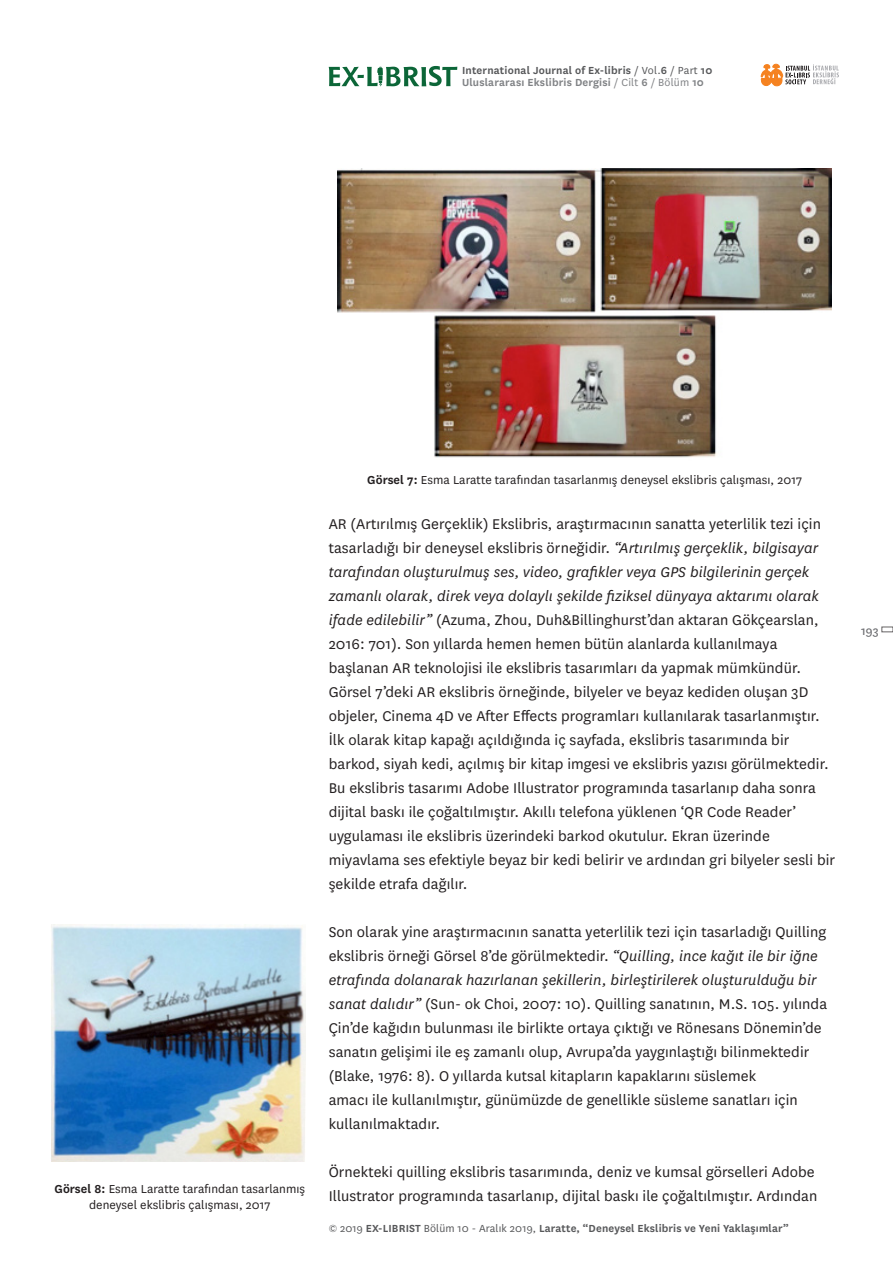
<style>
.page{position:relative;width:893px;height:1263px;background:#fff}
.page>*{position:absolute;margin:0;border:0;box-sizing:border-box;transform-origin:0 0}
.t1{font:16.5px/24px "National";letter-spacing:.005em;color:#231f20}
.t2{font:13.5px/16.2px "National";letter-spacing:.005em;color:#231f20;text-align:center}
.t3{font:13.5px "National";color:#6c6d70}
.t4{font:600 12px/12px "National";letter-spacing:.01em;color:#57585a}
.s1{font-weight:400}
.s2{color:#808285}
.s3{font-weight:400;color:#808285}
.s4{font-weight:600}
.s5{font-style:italic}
</style>
<div class="page">
<svg style="left:761px;top:64px;width:78px;height:22px"></svg>
<svg style="left:329px;top:66px;width:128px;height:20px"></svg>
<img style="left:338px;top:168px;width:494px;height:290px">
<img style="left:51px;top:925px;width:255px;height:236px">
<p class="t4" style="left:462px;top:63px;width:252px">International Journal of Ex-libris <span class="s1">/ Vol.</span>6 <span class="s1">/ Part</span> 10<br><span class="s2">Uluslararası Ekslibris Dergisi</span> <span class="s3">/ Cilt</span> <span class="s2">6</span> <span class="s3">/ Bölüm</span> <span class="s2">10</span></p>
<p class="t2" style="left:55px;top:1180px;width:252px"><span class="s4">Görsel 8:</span> Esma Laratte tarafından tasarlanmış deneysel ekslibris çalışması, 2017</p>
<p class="t2" style="left:367px;top:471px;width:436px"><span class="s4">Görsel 7:</span> Esma Laratte tarafından tasarlanmış deneysel ekslibris çalışması, 2017</p>
<p class="t1" style="left:329px;top:511px;width:508px">AR (Artırılmış Gerçeklik) Ekslibris, araştırmacının sanatta yeterlilik tezi için tasarladığı bir deneysel ekslibris örneğidir. <span class="s5">“Artırılmış gerçeklik, bilgisayar tarafından oluşturulmuş ses, video, grafikler veya GPS bilgilerinin gerçek zamanlı olarak, direk veya dolaylı şekilde fiziksel dünyaya aktarımı olarak ifade edilebilir”</span> (Azuma, Zhou, Duh&amp;Billinghurst’dan aktaran Gökçearslan, 2016: 701). Son yıllarda hemen hemen bütün alanlarda kullanılmaya başlanan AR teknolojisi ile ekslibris tasarımları da yapmak mümkündür.<br>Görsel 7’deki AR ekslibris örneğinde, bilyeler ve beyaz kediden oluşan 3D objeler, Cinema 4D ve After Effects programları kullanılarak tasarlanmıştır.<br>İlk olarak kitap kapağı açıldığında iç sayfada, ekslibris tasarımında bir barkod, siyah kedi, açılmış bir kitap imgesi ve ekslibris yazısı görülmektedir.<br>Bu ekslibris tasarımı Adobe Illustrator programında tasarlanıp daha sonra dijital baskı ile çoğaltılmıştır. Akıllı telefona yüklenen ‘QR Code Reader’ uygulaması ile ekslibris üzerindeki barkod okutulur. Ekran üzerinde miyavlama ses efektiyle beyaz bir kedi belirir ve ardından gri bilyeler sesli bir şekilde etrafa dağılır.</p>
<p class="t1" style="left:329px;top:919px;width:500px">Son olarak yine araştırmacının sanatta yeterlilik tezi için tasarladığı Quilling ekslibris örneği Görsel 8’de görülmektedir. <span class="s5">“Quilling, ince kağıt ile bir iğne etrafında dolanarak hazırlanan şekillerin, birleştirilerek oluşturulduğu bir sanat dalıdır”</span> (Sun- ok Choi, 2007: 10). Quilling sanatının, M.S. 105. yılında Çin’de kağıdın bulunması ile birlikte ortaya çıktığı ve Rönesans Dönemin’de sanatın gelişimi ile eş zamanlı olup, Avrupa’da yaygınlaştığı bilinmektedir (Blake, 1976: 8). O yıllarda kutsal kitapların kapaklarını süslemek<br>amacı ile kullanılmıştır, günümüzde de genellikle süsleme sanatları için kullanılmaktadır.</p>
<p class="t1" style="left:329px;top:1159px;width:490px">Örnekteki quilling ekslibris tasarımında, deniz ve kumsal görselleri Adobe<br>Illustrator programında tasarlanıp, dijital baskı ile çoğaltılmıştır. Ardından</p>
<p class="t4" style="left:329px;top:1222px;width:461px"><span class="s1">© 2019</span> EX-LIBRIST <span class="s1">Bölüm 10 - Aralık 2019,</span> Laratte, “Deneysel Ekslibris ve Yeni Yaklaşımlar”</p>
<p class="t3" style="left:861px;top:621px;width:19px">193</p>
</div>
